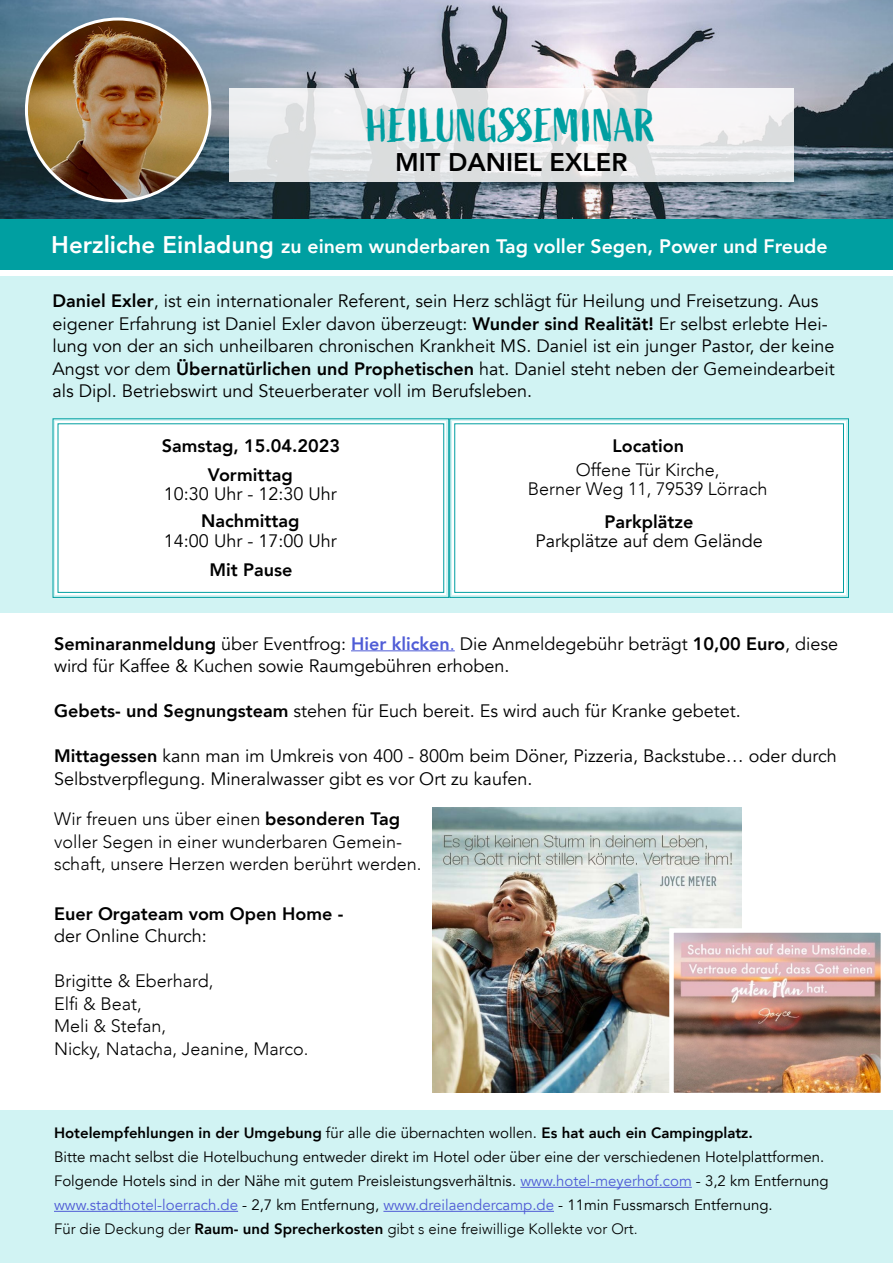
<style>
.page{position:relative;width:893px;height:1263px;background:#fff}
.page>*{position:absolute;margin:0;border:0;box-sizing:border-box;transform-origin:0 0}
.t1{font:46.5px "Active";letter-spacing:.01em;color:#009fa1}
.t2{font:800 25.5px "Avenir";color:#000}
.t3{font:800 19.5px "Avenir";color:#fff}
.t4{font:18px/22.5px "Avenir";color:#000}
.t5{font:300 18px/22.5px "Avenir";color:#000}
.t6{font:800 18px "Avenir";color:#000}
.t7{font:15px/24px "Avenir";color:#000}
.s1{font-size:24px}
.s2{font-weight:800}
.s3{font-weight:800;color:#4f5cd6}
.s4{color:#4f5cd6}
.s5{font-weight:300}
</style>
<div class="page">
<div style="left:0;top:213px;width:893px;height:57px;background:#009fa1"></div>
<div style="left:0;top:1110px;width:893px;height:153px;background:#d1f3f3"></div>
<div style="left:0;top:276px;width:893px;height:336px;background:#d1f3f3"></div>
<img style="left:0;top:0;width:893px;height:218px">
<svg style="left:229px;top:89px;width:565px;height:93px"></svg>
<hr style="left:520px;top:1187px;width:172px;height:1px;background:#4f5cd6">
<hr style="left:54px;top:1211px;width:184px;height:1px;background:#4f5cd6">
<hr style="left:383px;top:1211px;width:171px;height:1px;background:#4f5cd6">
<img style="left:26px;top:19px;width:184px;height:182px">
<div style="left:52px;top:418px;width:397px;height:180px;background:#fff"></div>
<div style="left:57px;top:423px;width:387px;height:170px;border:1px solid #009fa1"></div>
<div style="left:449px;top:418px;width:400px;height:180px;background:#fff"></div>
<div style="left:454px;top:423px;width:390px;height:170px;border:1px solid #009fa1"></div>
<hr style="left:351px;top:650px;width:104px;height:1px;background:#4f5cd6">
<img style="left:432px;top:807px;width:309px;height:286px">
<img style="left:674px;top:933px;width:206px;height:159px">
<div style="left:669px;top:928px;width:216px;height:169px;border:4px solid #fff"></div>
<h1 class="t1" style="left:367px;top:99px;width:291px">HEILUNGSSEMINAR</h1>
<h2 class="t2" style="left:395px;top:142px;width:234px">MIT DANIEL EXLER</h2>
<p class="t3" style="left:51px;top:231px;width:778px"><span class="s1">Herzliche Einladung</span> zu einem wunderbaren Tag voller Segen, Power und Freude</p>
<p class="t4" style="left:52px;top:290px;width:784px"><span class="s2">Daniel Exler</span>, ist ein internationaler Referent, sein Herz schlägt für Heilung und Freisetzung. Aus eigener Erfahrung ist Daniel Exler davon überzeugt: <span class="s2">Wunder sind Realität!</span> Er selbst erlebte Hei&shy;lung von der an sich unheilbaren chronischen Krankheit MS. Daniel ist ein junger Pastor, der keine Angst vor dem <span class="s2">Übernatürlichen und Prophetischen</span> hat. Daniel steht neben der Gemeindearbeit als Dipl. Betriebswirt und Steuerberater voll im Berufsleben.</p>
<p class="t6" style="left:162px;top:431px;width:180px">Samstag, 15.04.2023</p>
<p class="t6" style="left:612px;top:431px;width:73px">Location</p>
<p class="t6" style="left:208px;top:460px;width:86px">Vormittag</p>
<p class="t4" style="left:164px;top:483px;width:174px">10:30 Uhr - 12:30 Uhr</p>
<p class="t5" style="left:528px;top:460px;width:241px;line-height:19.5px;text-align:center">Offene Tür Kirche,<br>Berner Weg 11, 79539 Lörrach</p>
<p class="t6" style="left:201px;top:507px;width:100px">Nachmittag</p>
<p class="t4" style="left:164px;top:529px;width:174px">14:00 Uhr - 17:00 Uhr</p>
<p class="t6" style="left:605px;top:507px;width:91px">Parkplätze</p>
<p class="t4" style="left:535px;top:530px;width:229px">Parkplätze auf dem Gelände</p>
<p class="t6" style="left:209px;top:555px;width:84px">Mit Pause</p>
<p class="t4" style="left:54px;top:632px;width:786px"><span class="s2">Seminaranmeldung</span> über Eventfrog: <span class="s3">Hier klicken</span><span class="s4">.</span> Die Anmeldegebühr beträgt <span class="s2">10,00 Euro</span>, diese wird für Kaffee &amp; Kuchen sowie Raumgebühren erhoben.</p>
<p class="t4" style="left:54px;top:700px;width:688px"><span class="s2">Gebets- und Segnungsteam</span> stehen für Euch bereit. Es wird auch für Kranke gebetet.</p>
<p class="t4" style="left:54px;top:745px;width:784px"><span class="s2">Mittagessen</span> kann man im Umkreis von 400 - 800m beim Döner, Pizzeria, Backstube… oder durch<br>Selbstverpflegung. Mineralwasser gibt es vor Ort zu kaufen.</p>
<p class="t5" style="left:54px;top:808px;width:369px">Wir freuen uns über einen <span class="s2">besonderen Tag </span>voller Segen in einer wunderbaren Gemein&shy;schaft, unsere Herzen werden berührt werden.</p>
<p class="t6" style="left:54px;top:900px;width:291px">Euer Orgateam vom Open Home -</p>
<p class="t4" style="left:54px;top:925px;width:154px">der Online Church:</p>
<p class="t5" style="left:54px;top:970px;width:256px">Brigitte &amp; Eberhard,<br>Elfi &amp; Beat,<br>Meli &amp; Stefan,<br>Nicky, Natacha, Jeanine, Marco.</p>
<p class="t7" style="left:54px;top:1121px;width:776px"><span class="s2">Hotelempfehlungen in der Umgebung</span> für alle die übernachten wollen. <span class="s2">Es hat auch ein Campingplatz.<br></span>Bitte macht selbst die Hotelbuchung entweder direkt im Hotel oder über eine der verschiedenen Hotelplattformen.<br>Folgende Hotels sind in der Nähe mit gutem Preisleistungsverhältnis. <span class="s4">www.hotel-meyerhof.com</span> - 3,2 km Entfernung <span class="s4">www.stadthotel-loerrach.de</span> - 2,7 km Entfernung, <span class="s4">www.dreilaendercamp.de</span> - 11min Fussmarsch Entfernung.<br><span class="s5">Für die Deckung der</span> <span class="s2">Raum- und Sprecherkosten</span> <span class="s5">gibt s eine freiwillige Kollekte vor Ort.</span></p>
</div>
